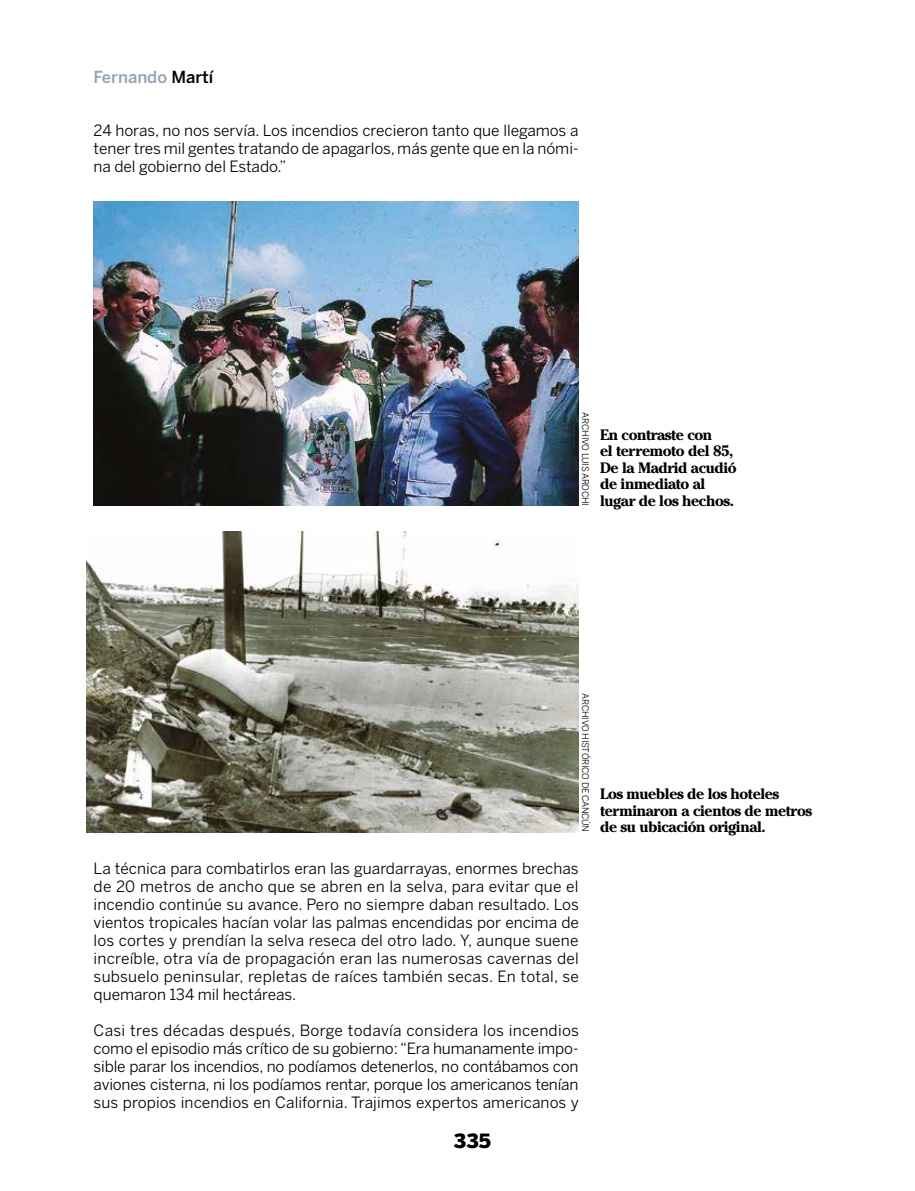
<style>
.page{position:relative;width:915px;height:1191px;background:#fff}
.page>*{position:absolute;margin:0;border:0;box-sizing:border-box;transform-origin:0 0}
.t1{font:900 19.5px "Benton Sans";color:#000}
.t2{font:500 16.5px "Benton Sans";color:#90a5b5}
.t3{font:15.45px/18px "Benton Sans";letter-spacing:-.005em;color:#000;text-align:justify}
.t4{font:700 15px/16.5px "Cheltenham Std";letter-spacing:-.03em;color:#000}
.t5{font:9px "Benton Sans";letter-spacing:-.025em;color:#000}
.s1{color:#000}
</style>
<div class="page">
<img style="left:94px;top:202px;width:484px;height:304px">
<img style="left:86px;top:531px;width:492px;height:301px">
<p class="t2" style="left:94px;top:67px;width:121px">Fernando <span class="s1">Martí</span></p>
<p class="t3" style="left:94px;top:121px;width:486px">24 horas, no nos servía. Los incendios crecieron tanto que llegamos a tener tres mil gentes tratando de apagarlos, más gente que en la nómi&shy;na del gobierno del Estado.”</p>
<p class="t5" style="left:590px;top:412px;width:95px;rotate:90deg">ARCHIVO LUIS AROCHI</p>
<p class="t4" style="left:600px;top:426px;width:138px">En contraste con<br>el terremoto del 85,<br>De la Madrid acudió de inmediato al lugar de los hechos.</p>
<p class="t5" style="left:590px;top:693px;width:140px;rotate:90deg">ARCHIVO HISTÓRICO DE CANCÚN</p>
<p class="t4" style="left:600px;top:785px;width:213px">Los muebles de los hoteles terminaron a cientos de metros de su ubicación original.</p>
<p class="t3" style="left:94px;top:859px;width:486px">La técnica para combatirlos eran las guardarrayas, enormes brechas de 20 metros de ancho que se abren en la selva, para evitar que el incendio continúe su avance. Pero no siempre daban resultado. Los vientos tropicales hacían volar las palmas encendidas por encima de los cortes y prendían la selva reseca del otro lado. Y, aunque suene increíble, otra vía de propagación eran las numerosas cavernas del subsuelo peninsular, repletas de raíces también secas. En total, se quemaron 134 mil hectáreas.</p>
<p class="t3" style="left:94px;top:1021px;width:486px">Casi tres décadas después, Borge todavía considera los incendios como el episodio más crítico de su gobierno: “Era humanamente impo&shy;sible parar los incendios, no podíamos detenerlos, no contábamos con aviones cisterna, ni los podíamos rentar, porque los americanos tenían sus propios incendios en California. Trajimos expertos americanos y</p>
<p class="t1" style="left:454px;top:1129px;width:38px">335</p>
</div>
